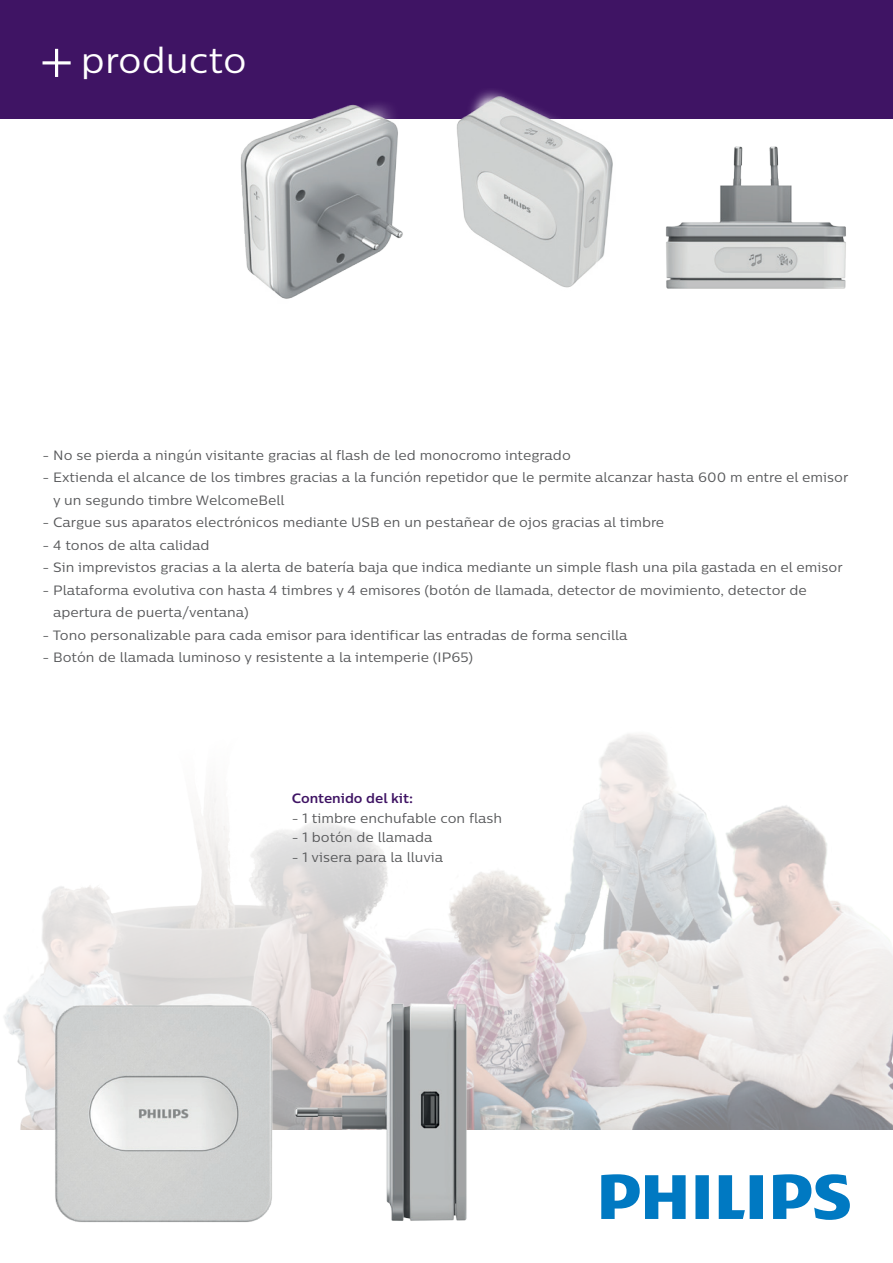
<style>
.page{position:relative;width:893px;height:1263px;background:#fff}
.page>*{position:absolute;margin:0;border:0;box-sizing:border-box;transform-origin:0 0}
.t1{font:36px "Centrale Sans";color:#fff}
.t2{font:13.5px/22.5px "Centrale Sans";color:#57585a}
.t3{font:700 13.5px "Centrale Sans";color:#3f1464}
</style>
<div class="page">
<img style="left:4px;top:734px;width:889px;height:395px">
<div style="left:0;top:0;width:893px;height:118px;background:#3f1464"></div>
<svg style="left:43px;top:49px;width:28px;height:28px"></svg>
<svg style="left:601px;top:1174px;width:249px;height:46px"></svg>
<img style="left:501px;top:92px;width:92px;height:196px">
<img style="left:593px;top:118px;width:300px;height:171px">
<img style="left:127px;top:90px;width:374px;height:209px">
<img style="left:14px;top:910px;width:366px;height:312px">
<img style="left:265px;top:993px;width:302px;height:229px">
<h1 class="t1" style="left:81px;top:38px;width:167px">producto</h1>
<p class="t2" style="left:43px;top:443px;width:530px">- No se pierda a ningún visitante gracias al flash de led monocromo integrado</p>
<p class="t2" style="left:53px;top:466px;width:797px;text-indent:-11px">- Extienda el alcance de los timbres gracias a la función repetidor que le permite alcanzar hasta 600 m entre el emisor y un segundo timbre WelcomeBell</p>
<p class="t2" style="left:43px;top:511px;width:623px">- Cargue sus aparatos electrónicos mediante USB en un pestañear de ojos gracias al timbre</p>
<p class="t2" style="left:43px;top:533px;width:168px">- 4 tonos de alta calidad</p>
<p class="t2" style="left:43px;top:556px;width:802px">- Sin imprevistos gracias a la alerta de batería baja que indica mediante un simple flash una pila gastada en el emisor</p>
<p class="t2" style="left:53px;top:578px;width:755px;text-indent:-11px">- Plataforma evolutiva con hasta 4 timbres y 4 emisores (botón de llamada, detector de movimiento, detector de apertura de puerta/ventana)</p>
<p class="t2" style="left:43px;top:623px;width:586px">- Tono personalizable para cada emisor para identificar las entradas de forma sencilla</p>
<p class="t2" style="left:43px;top:646px;width:432px">- Botón de llamada luminoso y resistente a la intemperie (IP65)</p>
<p class="t3" style="left:292px;top:790px;width:123px">Contenido del kit:</p>
<p class="t2" style="left:292px;top:807px;width:212px">- 1 timbre enchufable con flash</p>
<p class="t2" style="left:292px;top:826px;width:142px">- 1 botón de llamada</p>
<p class="t2" style="left:292px;top:846px;width:153px">- 1 visera para la lluvia</p>
</div>
